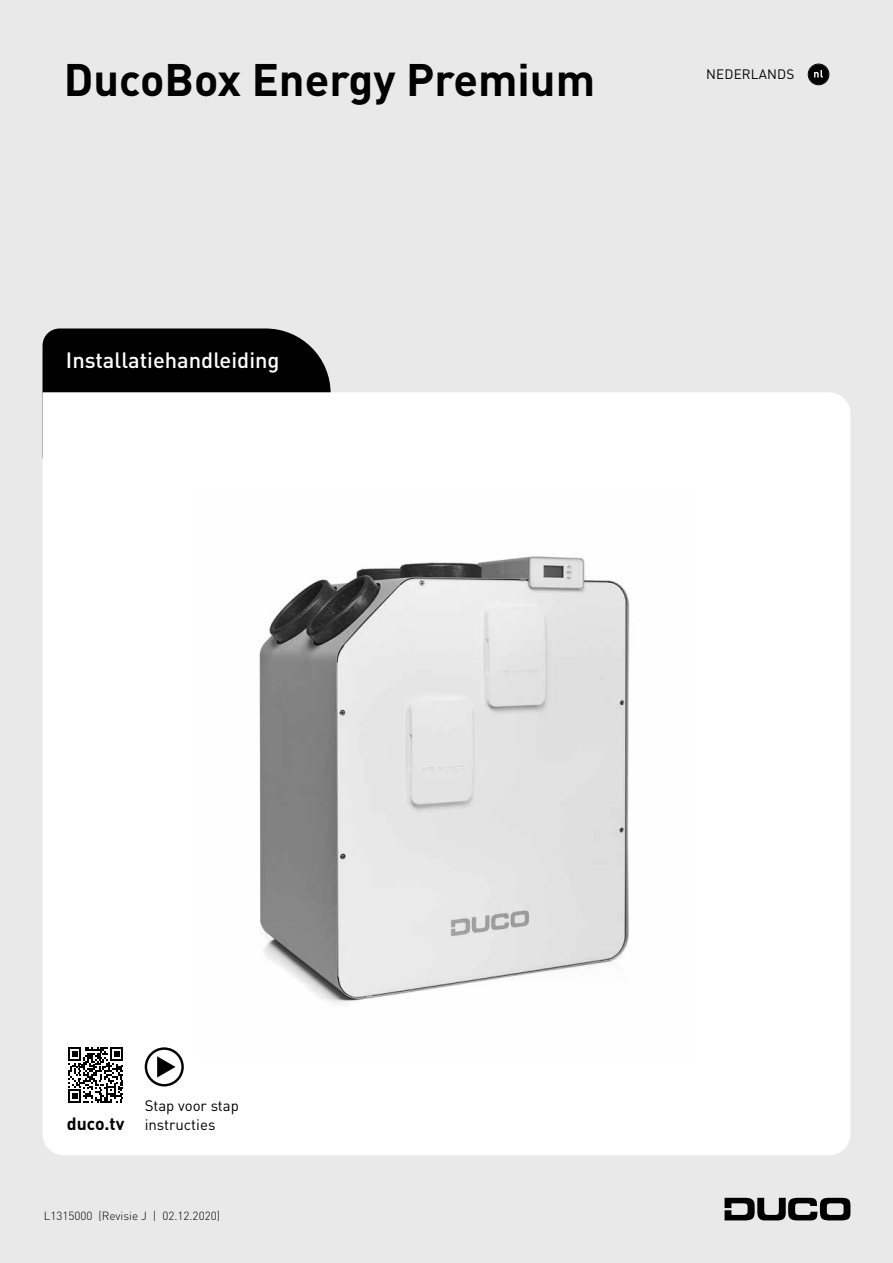
<style>
.page{position:relative;width:893px;height:1263px;background:#e9e9e9}
.page>*{position:absolute;margin:0;border:0;box-sizing:border-box;transform-origin:0 0}
.t1{font:700 45px "DINOT";color:#000}
.t2{font:500 21.9px "DINOT";color:#fff}
.t3{font:15px/18.9px "DINOT";color:#000}
.t4{font:13.5px "DINOT";letter-spacing:.01em;color:#000}
.t5{font:300 11.7px "DINOT";color:#000}
.s1{font-weight:700;font-size:17.55px}
</style>
<div class="page">
<div style="left:43px;top:328px;width:288px;height:64px;background:#000"></div>
<div style="left:43px;top:392px;width:807px;height:763px;background:#fff"></div>
<img style="left:196px;top:490px;width:500px;height:567px">
<div style="left:808px;top:64px;width:21px;height:20px;background:#000;border-radius:50%"></div>
<svg style="left:814px;top:70px;width:9px;height:7px"></svg>
<div style="left:808px;top:64px;width:21px;height:21px;border:1px solid #000;border-radius:50%"></div>
<svg style="left:725px;top:1198px;width:126px;height:23px"></svg>
<svg style="left:68px;top:1047px;width:55px;height:56px"></svg>
<svg style="left:145px;top:1047px;width:39px;height:39px"></svg>
<h1 class="t1" style="left:64px;top:49px;width:533px">DucoBox Energy Premium</h1>
<h2 class="t2" style="left:66px;top:345px;width:215px">Installatiehandleiding</h2>
<p class="t4" style="left:706px;top:65px;width:90px">NEDERLANDS</p>
<p class="t3" style="left:67px;top:1095px;width:173px;text-indent:78px">Stap voor stap <span class="s1">duco.tv</span> instructies</p>
<p class="t5" style="left:44px;top:1208px;width:178px">L1315000 (Revisie J | 02.12.2020)</p>
</div>
